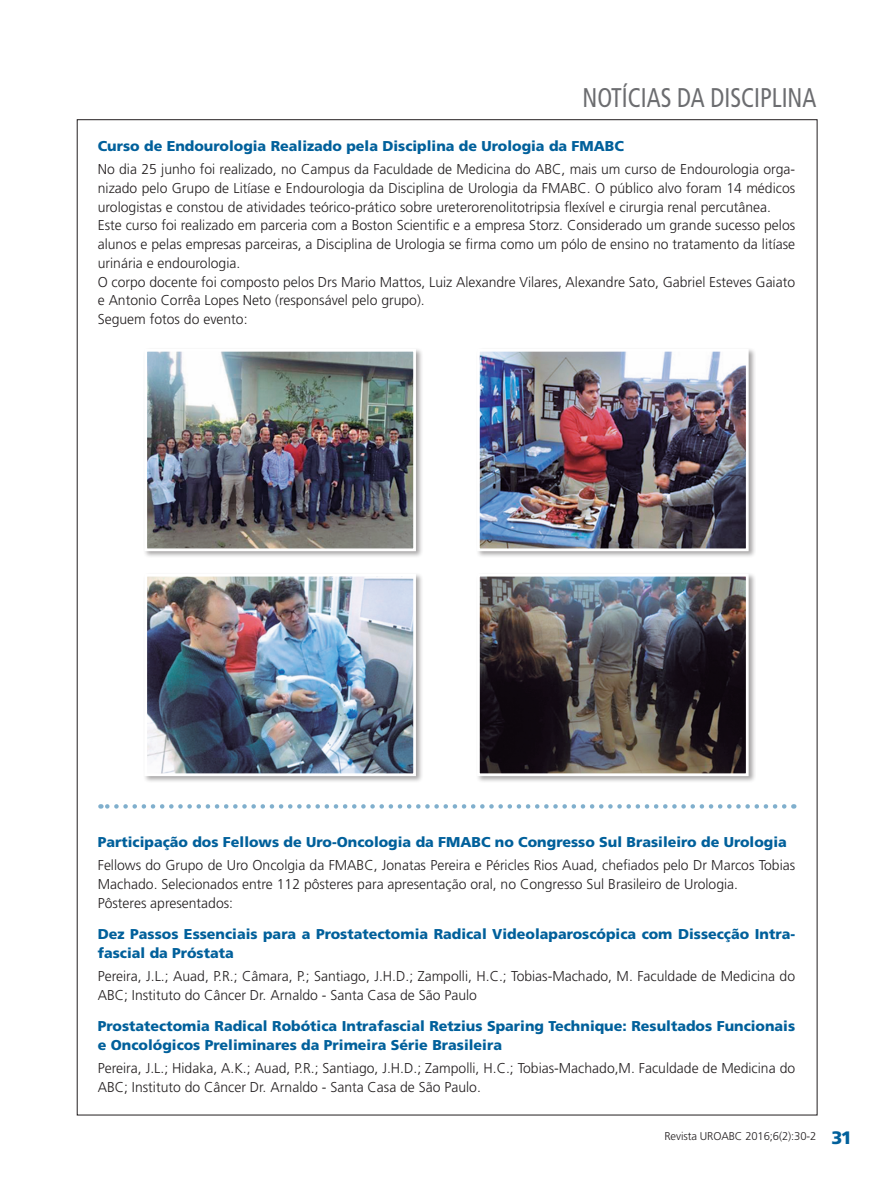
<style>
.page{position:relative;width:893px;height:1191px;background:#fff}
.page>*{position:absolute;margin:0;border:0;box-sizing:border-box;transform-origin:0 0}
.t1{font:condensed 27px "Frutiger LT Std";color:#6c6d70;scale:.9 1}
._2_Texto{font:300 14.25px/18.8px "Frutiger LT Std";color:#231f20}
._3_1_Intertitulo_1{font:900 14.25px/18.8px "Frutiger LT Std";color:#01609b}
.t2{font:300 11.25px "Frutiger LT Std";letter-spacing:-.01em;color:#231f20}
.s1{font-weight:900;font-size:18px;color:#01609b}
</style>
<div class="page">
<div style="left:143px;top:347px;width:280px;height:212px;background:#231f20;opacity:.4"></div>
<img style="left:148px;top:353px;width:264px;height:194px">
<div style="left:144px;top:349px;width:272px;height:202px;border:3px solid #fff"></div>
<div style="left:143px;top:572px;width:280px;height:211px;background:#231f20;opacity:.4"></div>
<img style="left:148px;top:578px;width:264px;height:194px">
<div style="left:144px;top:574px;width:272px;height:202px;border:3px solid #fff"></div>
<div style="left:476px;top:347px;width:280px;height:212px;background:#231f20;opacity:.4"></div>
<img style="left:481px;top:353px;width:264px;height:194px">
<div style="left:477px;top:349px;width:272px;height:202px;border:3px solid #fff"></div>
<div style="left:476px;top:572px;width:280px;height:211px;background:#231f20;opacity:.4"></div>
<img style="left:481px;top:578px;width:264px;height:194px">
<div style="left:477px;top:574px;width:272px;height:202px;border:3px solid #fff"></div>
<svg style="left:100px;top:804px;width:684px;height:4px"></svg>
<h1 class="t1" style="left:582px;top:81px;width:261px">NOTÍCIAS DA DISCIPLINA</h1>
<p class="_3_1_Intertitulo_1" style="left:98px;top:137px;width:528px">Curso de Endourologia Realizado pela Disciplina de Urologia da FMABC</p>
<p class="_2_Texto" style="left:98px;top:160px;width:699px;text-align:justify">No dia 25 junho foi realizado, no Campus da Faculdade de Medicina do ABC, mais um curso de Endourologia orga&shy;nizado pelo Grupo de Litíase e Endourologia da Disciplina de Urologia da FMABC. O público alvo foram 14 médicos urologistas e constou de atividades teórico-prático sobre ureterorenolitotripsia flexível e cirurgia renal percutânea.</p>
<p class="_2_Texto" style="left:98px;top:216px;width:699px;text-align:justify">Este curso foi realizado em parceria com a Boston Scientific e a empresa Storz. Considerado um grande sucesso pelos alunos e pelas empresas parceiras, a Disciplina de Urologia se firma como um pólo de ensino no tratamento da litíase urinária e endourologia.</p>
<p class="_2_Texto" style="left:98px;top:272px;width:699px">O corpo docente foi composto pelos Drs Mario Mattos, Luiz Alexandre Vilares, Alexandre Sato, Gabriel Esteves Gaiato e Antonio Corrêa Lopes Neto (responsável pelo grupo).</p>
<p class="_2_Texto" style="left:98px;top:310px;width:151px">Seguem fotos do evento:</p>
<p class="_3_1_Intertitulo_1" style="left:98px;top:833px;width:691px">Participação dos Fellows de Uro-Oncologia da FMABC no Congresso Sul Brasileiro de Urologia</p>
<p class="_2_Texto" style="left:98px;top:856px;width:699px">Fellows do Grupo de Uro Oncolgia da FMABC, Jonatas Pereira e Péricles Rios Auad, chefiados pelo Dr Marcos Tobias<br>Machado. Selecionados entre 112 pôsteres para apresentação oral, no Congresso Sul Brasileiro de Urologia.</p>
<p class="_2_Texto" style="left:98px;top:893px;width:137px">Pôsteres apresentados:</p>
<p class="_3_1_Intertitulo_1" style="left:98px;top:925px;width:699px">Dez Passos Essenciais para a Prostatectomia Radical Videolaparoscópica com Dissecção Intra&shy;fascial da Próstata</p>
<p class="_2_Texto" style="left:98px;top:967px;width:699px">Pereira, J.L.; Auad, P.R.; Câmara, P.; Santiago, J.H.D.; Zampolli, H.C.; Tobias-Machado, M. Faculdade de Medicina do<br>ABC; Instituto do Câncer Dr. Arnaldo - Santa Casa de São Paulo</p>
<p class="_3_1_Intertitulo_1" style="left:98px;top:1017px;width:699px">Prostatectomia Radical Robótica Intrafascial Retzius Sparing Technique: Resultados Funcionais e Oncológicos Preliminares da Primeira Série Brasileira</p>
<p class="_2_Texto" style="left:98px;top:1059px;width:699px">Pereira, J.L.; Hidaka, A.K.; Auad, P.R.; Santiago, J.H.D.; Zampolli, H.C.; Tobias-Machado,M. Faculdade de Medicina do<br>ABC; Instituto do Câncer Dr. Arnaldo - Santa Casa de São Paulo.</p>
<p class="t2" style="left:664px;top:1130px;width:189px">Revista UROABC 2016;6(2):30-2 <span class="s1">31</span></p>
</div>
